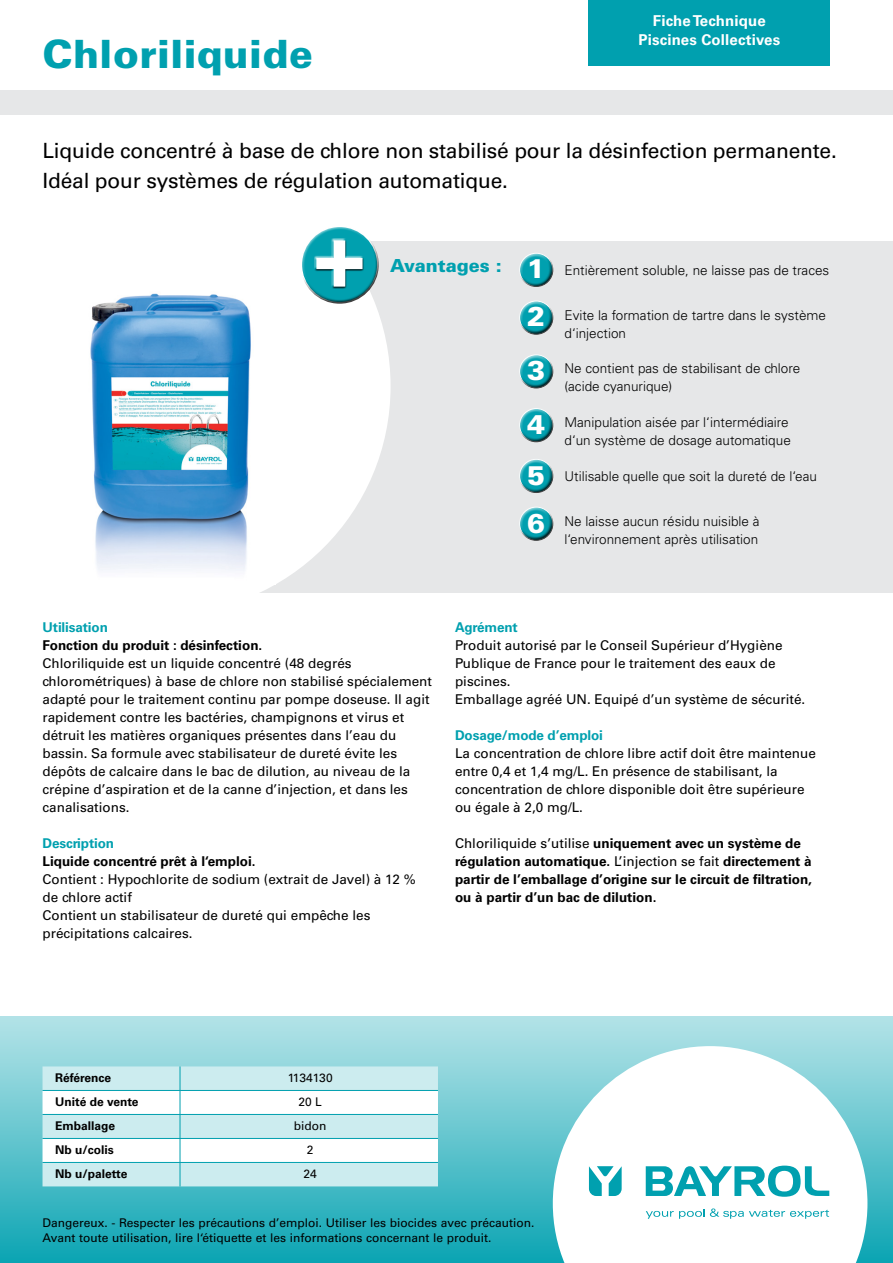
<style>
.page{position:relative;width:893px;height:1263px;background:#fff}
.page>*{position:absolute;margin:0;border:0;box-sizing:border-box;transform-origin:0 0}
.t1{font:700 86.7px "Univers LT Std";color:#fff}
.t2{font:900 39px "Univers LT Std";letter-spacing:.01em;color:#00a0af}
.t3{font:900 27px "Univers LT Std";color:#fff}
.t4{font:21px/30px "Univers LT Std";letter-spacing:-.01em;color:#000}
.t5{font:900 18px "Univers LT Std";color:#00a0af}
.t6{font:700 15px/19.5px "Univers LT Std";letter-spacing:.01em;color:#fff;text-align:center}
.t7{font:13.5px/18px "Univers LT Std";color:#000}
.t8{font:300 13.5px/18px "Univers LT Std";color:#000}
.t9{font:700 13.5px/18px "Univers LT Std";color:#000}
.t10{font:700 13.5px "Univers LT Std";letter-spacing:-.01em;color:#00a0af}
.t11{font:12px/15px "Univers LT Std";color:#000}
.t12{font:700 12px "Univers LT Std";color:#000}
.s1{font-size:27px;color:#fff}
.s2{font-weight:400}
</style>
<div class="page">
<div style="left:163px;top:242px;width:730px;height:351px;background:#e6e7e8"></div>
<svg style="left:163px;top:241px;width:228px;height:352px;fill:#fff"></svg>
<div style="left:297px;top:221px;width:79px;height:63px;background:#fff;opacity:.75"></div>
<div style="left:301px;top:238px;width:79px;height:67px;background:#000;opacity:.75"></div>
<div style="left:315px;top:238px;width:49px;height:50px;background:#fff;opacity:.75"></div>
<div style="left:315px;top:239px;width:50px;height:50px;background:#000;opacity:.75"></div>
<div style="left:517px;top:250px;width:37px;height:30px;background:#fff;opacity:.75"></div>
<div style="left:518px;top:258px;width:40px;height:29px;background:#000;opacity:.75"></div>
<div style="left:517px;top:297px;width:37px;height:31px;background:#fff;opacity:.75"></div>
<div style="left:518px;top:305px;width:40px;height:30px;background:#000;opacity:.75"></div>
<div style="left:517px;top:351px;width:37px;height:30px;background:#fff;opacity:.75"></div>
<div style="left:518px;top:359px;width:40px;height:30px;background:#000;opacity:.75"></div>
<div style="left:517px;top:405px;width:37px;height:30px;background:#fff;opacity:.75"></div>
<div style="left:518px;top:413px;width:40px;height:29px;background:#000;opacity:.75"></div>
<div style="left:517px;top:456px;width:37px;height:30px;background:#fff;opacity:.75"></div>
<div style="left:518px;top:464px;width:40px;height:29px;background:#000;opacity:.75"></div>
<div style="left:517px;top:503px;width:37px;height:31px;background:#fff;opacity:.75"></div>
<div style="left:518px;top:511px;width:40px;height:30px;background:#000;opacity:.75"></div>
<div style="left:0;top:1016px;width:893px;height:247px;background:linear-gradient(to bottom,#b7e4e9,#0ea5b4)"></div>
<div style="left:0;top:91px;width:893px;height:24px;background:#e6e7e8"></div>
<svg style="left:553px;top:1046px;width:314px;height:217px"></svg>
<div style="left:588px;top:0;width:242px;height:66px;background:#00a0af"></div>
<svg style="left:646px;top:1165px;width:183px;height:32px"></svg>
<svg style="left:646px;top:1208px;width:183px;height:11px"></svg>
<svg style="left:589px;top:1166px;width:33px;height:30px"></svg>
<svg style="left:43px;top:1066px;width:395px;height:120px"></svg>
<img style="left:90px;top:277px;width:186px;height:308px">
<h2 class="t2" style="left:43px;top:30px;width:272px">Chloriliquide</h2>
<p class="t6" style="left:638px;top:11px;width:143px">Fiche Technique<br>Piscines Collectives</p>
<h3 class="t4" style="left:43px;top:136px;width:796px">Liquide concentré à base de chlore non stabilisé pour la désinfection permanente.<br>Idéal pour systèmes de régulation automatique.</h3>
<h1 class="t1" style="left:314px;top:205px;width:52px">+</h1>
<h3 class="t5" style="left:390px;top:255px;width:157px">Avantages : <span class="s1">1</span></h3>
<p class="t8" style="left:564px;top:261px;width:266px">Entièrement soluble, ne laisse pas de traces</p>
<h3 class="t3" style="left:527px;top:299px;width:20px">2</h3>
<p class="t8" style="left:564px;top:306px;width:263px">Evite la formation de tartre dans le système d‘injection</p>
<h3 class="t3" style="left:527px;top:354px;width:20px">3</h3>
<p class="t8" style="left:564px;top:360px;width:237px">Ne contient pas de stabilisant de chlore (acide cyanurique)</p>
<h3 class="t3" style="left:527px;top:407px;width:20px">4</h3>
<p class="t8" style="left:564px;top:413px;width:228px">Manipulation aisée par l‘intermédiaire d‘un système de dosage automatique</p>
<h3 class="t3" style="left:527px;top:458px;width:20px">5</h3>
<p class="t8" style="left:564px;top:467px;width:254px">Utilisable quelle que soit la dureté de l‘eau</p>
<h3 class="t3" style="left:527px;top:506px;width:20px">6</h3>
<p class="t8" style="left:564px;top:512px;width:197px">Ne laisse aucun résidu nuisible à l‘environnement après utilisation</p>
<p class="t10" style="left:43px;top:620px;width:67px">Utilisation</p>
<p class="t9" style="left:43px;top:637px;width:221px">Fonction du produit : désinfection.</p>
<p class="t7" style="left:43px;top:655px;width:391px">Chloriliquide est un liquide concentré (48 degrés chlorométriques) à base de chlore non stabilisé spécialement adapté pour le traitement continu par pompe doseuse. Il agit rapidement contre les bactéries, champignons et virus et détruit les matières organiques présentes dans l’eau du bassin. Sa formule avec stabilisateur de dureté évite les dépôts de calcaire dans le bac de dilution, au niveau de la crépine d’aspiration et de la canne d’injection, et dans les canalisations.</p>
<p class="t10" style="left:43px;top:836px;width:73px">Description</p>
<p class="t9" style="left:43px;top:853px;width:215px">Liquide concentré prêt à l‘emploi.</p>
<p class="t7" style="left:43px;top:871px;width:375px">Contient : Hypochlorite de sodium (extrait de Javel) à 12 % de chlore actif<br>Contient un stabilisateur de dureté qui empêche les précipitations calcaires.</p>
<p class="t10" style="left:455px;top:620px;width:64px">Agrément</p>
<p class="t7" style="left:455px;top:636px;width:352px">Produit autorisé par le Conseil Supérieur d’Hygiène Publique de France pour le traitement des eaux de piscines.<br>Emballage agréé UN. Equipé d’un système de sécurité.</p>
<p class="t10" style="left:455px;top:728px;width:149px">Dosage/mode d’emploi</p>
<p class="t7" style="left:455px;top:744px;width:362px">La concentration de chlore libre actif doit être maintenue entre 0,4 et 1,4 mg/L. En présence de stabilisant, la concentration de chlore disponible doit être supérieure ou égale à 2,0 mg/L.</p>
<p class="t9" style="left:455px;top:835px;width:358px"><span class="s2">Chloriliquide s’utilise</span> uniquement avec un système de régulation automatique. <span class="s2">L’injection se fait</span> directement à partir de l’emballage d’origine sur le circuit de filtration, ou à partir d’un bac de dilution.</p>
<p class="t12" style="left:55px;top:1071px;width:57px">Référence</p>
<p class="t11" style="left:288px;top:1071px;width:46px">1134130</p>
<p class="t12" style="left:55px;top:1095px;width:85px">Unité de vente</p>
<p class="t11" style="left:299px;top:1095px;width:25px">20 L</p>
<p class="t12" style="left:55px;top:1119px;width:61px">Emballage</p>
<p class="t11" style="left:294px;top:1119px;width:34px">bidon</p>
<p class="t12" style="left:55px;top:1143px;width:60px">Nb u/colis</p>
<p class="t11" style="left:307px;top:1143px;width:8px">2</p>
<p class="t12" style="left:55px;top:1167px;width:74px">Nb u/palette</p>
<p class="t11" style="left:304px;top:1167px;width:15px">24</p>
<p class="t11" style="left:43px;top:1215px;width:493px">Dangereux. - Respecter les précautions d’emploi. Utiliser les biocides avec précaution.<br>Avant toute utilisation, lire l‘étiquette et les informations concernant le produit.</p>
</div>
